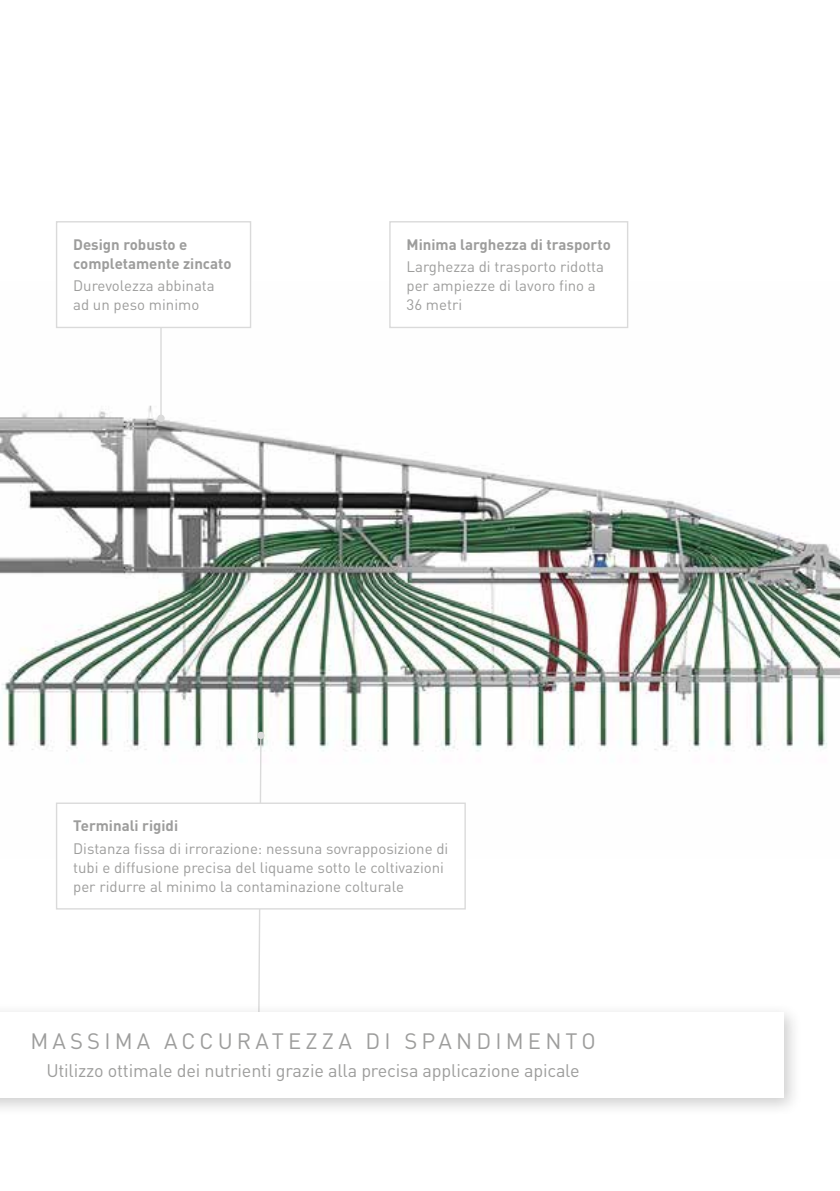
<style>
.page{position:relative;width:840px;height:1191px;background:#fff}
.page>*{position:absolute;margin:0;border:0;box-sizing:border-box;transform-origin:0 0}
.t1{font:22px "DIN Pro";letter-spacing:.19em;color:#9d9d9c}
.t2{font:18px "DIN Pro";letter-spacing:-.01em;color:#9d9d9c}
.t3{font:15px/19px "DIN Pro";color:#9d9d9c}
.t4{font:700 15px/19px "DIN Pro";color:#9d9d9c}
</style>
<div class="page">
<img style="left:0;top:281px;width:839px;height:577px">
<div style="left:389px;top:222px;width:238px;height:105px;background:#fff"></div>
<div style="left:389px;top:221px;width:239px;height:107px;border:1px solid #dadada"></div>
<svg style="left:257px;top:737px;width:5px;height:265px"></svg>
<div style="left:257px;top:731px;width:7px;height:8px;background:#dadada;border-radius:50%"></div>
<div style="left:57px;top:803px;width:408px;height:106px;background:#fff"></div>
<div style="left:56px;top:802px;width:409px;height:107px;border:1px solid #dadada"></div>
<div style="left:0;top:1002px;width:802px;height:114px;background:#000;opacity:.2"></div>
<div style="left:0;top:1011px;width:782px;height:86px;background:#fff"></div>
<hr style="left:160px;top:288px;width:2px;height:130px;background:#dadada">
<div style="left:157px;top:414px;width:7px;height:8px;background:#dadada;border-radius:50%"></div>
<div style="left:57px;top:222px;width:193px;height:105px;background:#fff"></div>
<div style="left:56px;top:221px;width:195px;height:107px;border:1px solid #dadada"></div>
<p class="t4" style="left:73px;top:234px;width:160px">Design robusto e completamente zincato</p>
<p class="t3" style="left:73px;top:275px;width:143px">Durevolezza abbinata ad un peso minimo</p>
<p class="t4" style="left:406px;top:234px;width:206px">Minima larghezza di trasporto</p>
<p class="t3" style="left:406px;top:256px;width:199px">Larghezza di trasporto ridotta per ampiezze di lavoro fino a<br>36 metri</p>
<p class="t4" style="left:73px;top:815px;width:106px">Terminali rigidi</p>
<p class="t3" style="left:73px;top:837px;width:376px">Distanza fissa di irrorazione: nessuna sovrapposizione di tubi e diffusione precisa del liquame sotto le coltivazioni per ridurre al minimo la contaminazione colturale</p>
<h1 class="t1" style="left:30px;top:1024px;width:566px">MASSIMA ACCURATEZZA DI SPANDIMENTO</h1>
<p class="t2" style="left:46px;top:1056px;width:534px">Utilizzo ottimale dei nutrienti grazie alla precisa applicazione apicale</p>
</div>
